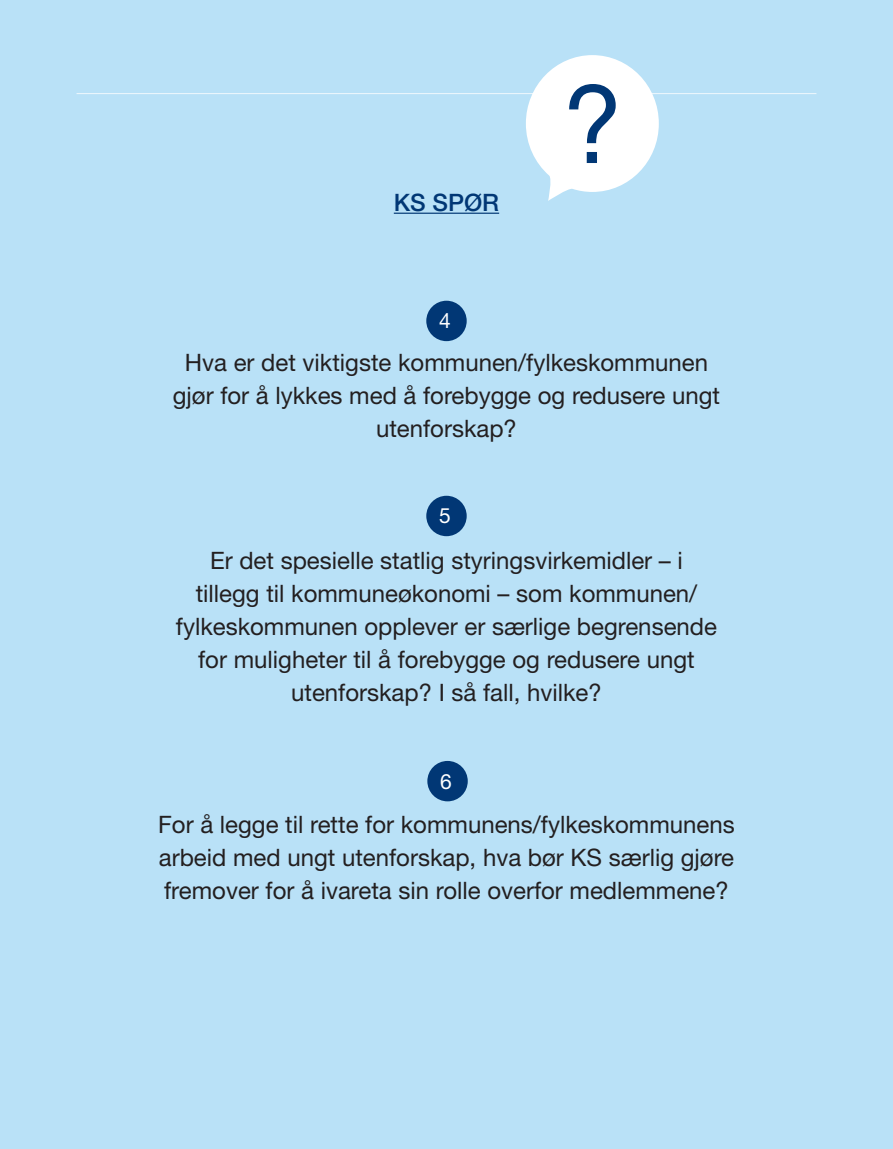
<style>
.page{position:relative;width:893px;height:1149px;background:#fff}
.page>*{position:absolute;margin:0;border:0;box-sizing:border-box;transform-origin:0 0}
.t1{font:24px/33px "Helvetica Neue LT Pro";color:#231f20;text-align:center}
.t2{font:500 24px "Helvetica Neue LT Pro";color:#013775}
.t3{font:21px "Helvetica Neue LT Pro";color:#fff}
</style>
<div class="page">
<div style="left:0;top:0;width:893px;height:1148px;background:#b9e1f7"></div>
<hr style="left:77px;top:93px;width:739px;height:1px;background:#fff">
<div style="left:426px;top:300px;width:41px;height:41px;background:#013775;border-radius:50%"></div>
<div style="left:426px;top:495px;width:41px;height:41px;background:#013775;border-radius:50%"></div>
<div style="left:427px;top:760px;width:41px;height:41px;background:#013775;border-radius:50%"></div>
<svg style="left:526px;top:55px;width:133px;height:146px"></svg>
<hr style="left:394px;top:212px;width:105px;height:2px;background:#013775">
<p class="t2" style="left:394px;top:188px;width:107px">KS SPØR</p>
<p class="t3" style="left:439px;top:308px;width:13px">4</p>
<p class="t1" style="left:173px;top:345px;width:549px">Hva er det viktigste kommunen/fylkeskommunen gjør for å lykkes med å forebygge og redusere ungt utenforskap?</p>
<p class="t3" style="left:439px;top:503px;width:13px">5</p>
<p class="t1" style="left:176px;top:543px;width:543px">Er det spesielle statlig styringsvirkemidler – i tillegg til kommuneøkonomi – som kommunen/ fylkeskommunen opplever er særlige begrensende for muligheter til å forebygge og redusere ungt utenforskap? I så fall, hvilke?</p>
<p class="t3" style="left:440px;top:768px;width:13px">6</p>
<p class="t1" style="left:158px;top:807px;width:578px;text-align:justify">For å legge til rette for kommunens/fylkeskommunens arbeid med ungt utenforskap, hva bør KS særlig gjøre fremover for å ivareta sin rolle overfor medlemmene?</p>
</div>
